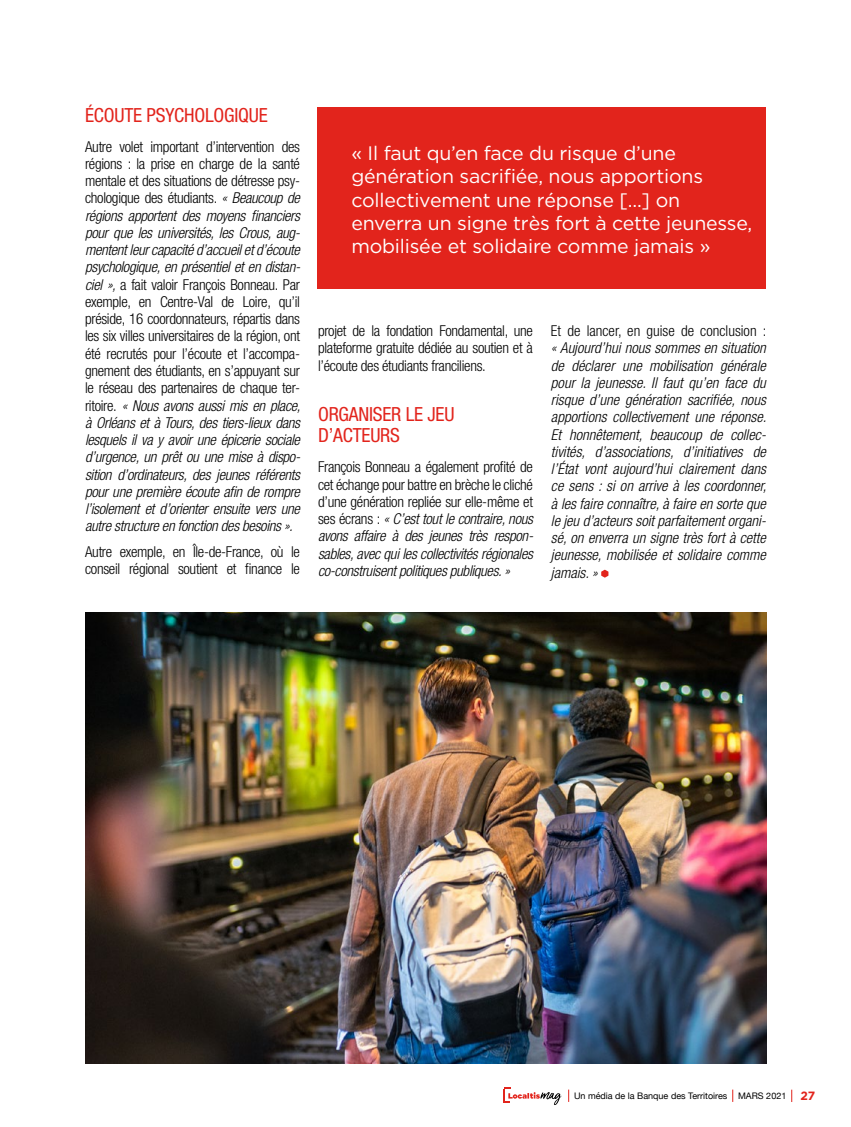
<style>
.page{position:relative;width:851px;height:1127px;background:#fff}
.page>*{position:absolute;margin:0;border:0;box-sizing:border-box;transform-origin:0 0}
.t1{font:19.5px/23.4px "Gotham HTF";letter-spacing:-.01em;color:#fff}
.t2{font:condensed 19.5px/21px "Helvetica Neue";letter-spacing:-.01em;color:#e2241c}
.t3{font:italic 300 condensed 15px/17.2px "Helvetica Neue LT";letter-spacing:-.02em;color:#000;text-align:justify}
.t4{font:300 condensed 15px/17.2px "Helvetica Neue LT";letter-spacing:-.02em;color:#000}
.t5{font:300 condensed 15px "Helvetica Neue LT";color:#000}
.t6{font:9px "Helvetica Neue";color:#000}
.s1{font-style:normal}
.s2{font-family:"Gotham HTF";font-weight:700;font-size:12px;color:#e2241c}
</style>
<div class="page">
<svg style="left:568px;top:1089px;width:1px;height:13px"></svg>
<svg style="left:732px;top:1089px;width:1px;height:13px"></svg>
<svg style="left:791px;top:1089px;width:1px;height:13px"></svg>
<svg style="left:504px;top:1087px;width:58px;height:18px"></svg>
<svg style="left:601px;top:570px;width:7px;height:7px"></svg>
<img style="left:85px;top:612px;width:681px;height:451px">
<div style="left:317px;top:107px;width:448px;height:182px;background:#e2241c"></div>
<h1 class="t2" style="left:85px;top:104px;width:184px">ÉCOUTE PSYCHOLOGIQUE</h1>
<p class="t3" style="left:85px;top:138px;width:217px"><span class="s1">Autre volet important d’intervention des régions : la prise en charge de la santé mentale et des situations de détresse psy&shy;chologique des étudiants.</span> « Beaucoup de régions apportent des moyens financiers pour que les universités, les Crous, aug&shy;mentent leur capacité d’accueil et d’écoute psychologique, en présentiel et en distan&shy;ciel », <span class="s1">a fait valoir François Bonneau. Par exemple, en Centre-Val de Loire, qu’il préside, 16 coordonnateurs, répartis dans les six villes universitaires de la région, ont été recrutés pour l’écoute et l’accompa&shy;gnement des étudiants, en s’appuyant sur le réseau des partenaires de chaque ter&shy;ritoire.</span> « Nous avons aussi mis en place, à Orléans et à Tours, des tiers-lieux dans lesquels il va y avoir une épicerie sociale d’urgence, un prêt ou une mise à dispo&shy;sition d’ordinateurs, des jeunes référents pour une première écoute afin de rompre l’isolement et d’orienter ensuite vers une autre structure en fonction des besoins ».</p>
<p class="t4" style="left:85px;top:543px;width:216px">Autre exemple, en Île-de-France, où le conseil régional soutient et finance le</p>
<h1 class="t1" style="left:351px;top:141px;width:402px">« Il faut qu’en face du risque d’une génération sacrifiée, nous apportions collectivement une réponse [...] on enverra un signe très fort à cette jeunesse, mobilisée et solidaire comme jamais »</h1>
<p class="t4" style="left:318px;top:322px;width:216px;text-align:justify">projet de la fondation Fondamental, une plateforme gratuite dédiée au soutien et à l’écoute des étudiants franciliens.</p>
<h1 class="t2" style="left:318px;top:404px;width:138px">ORGANISER LE JEU<br>D’ACTEURS</h1>
<p class="t3" style="left:318px;top:458px;width:216px"><span class="s1">François Bonneau a également profité de cet échange pour battre en brèche le cliché d’une génération repliée sur elle-même et ses écrans :</span> « C’est tout le contraire, nous avons affaire à des jeunes très respon&shy;sables, avec qui les collectivités régionales co-construisent politiques publiques. »</p>
<p class="t5" style="left:551px;top:322px;width:217px">Et de lancer, en guise de conclusion :</p>
<p class="t3" style="left:551px;top:339px;width:217px">« Aujourd’hui nous sommes en situation de déclarer une mobilisation générale pour la jeunesse. Il faut qu’en face du risque d’une génération sacrifiée, nous apportions collectivement une réponse.<br>Et honnêtement, beaucoup de collec&shy;tivités, d’associations, d’initiatives de l’État vont aujourd’hui clairement dans ce sens : si on arrive à les coordonner, à les faire connaître, à faire en sorte que le jeu d’acteurs soit parfaitement organi&shy;sé, on enverra un signe très fort à cette jeunesse, mobilisée et solidaire comme jamais. »</p>
<p class="t6" style="left:574px;top:1089px;width:242px">Un média de la Banque des Territoires MARS 2021 <span class="s2">27</span></p>
</div>
